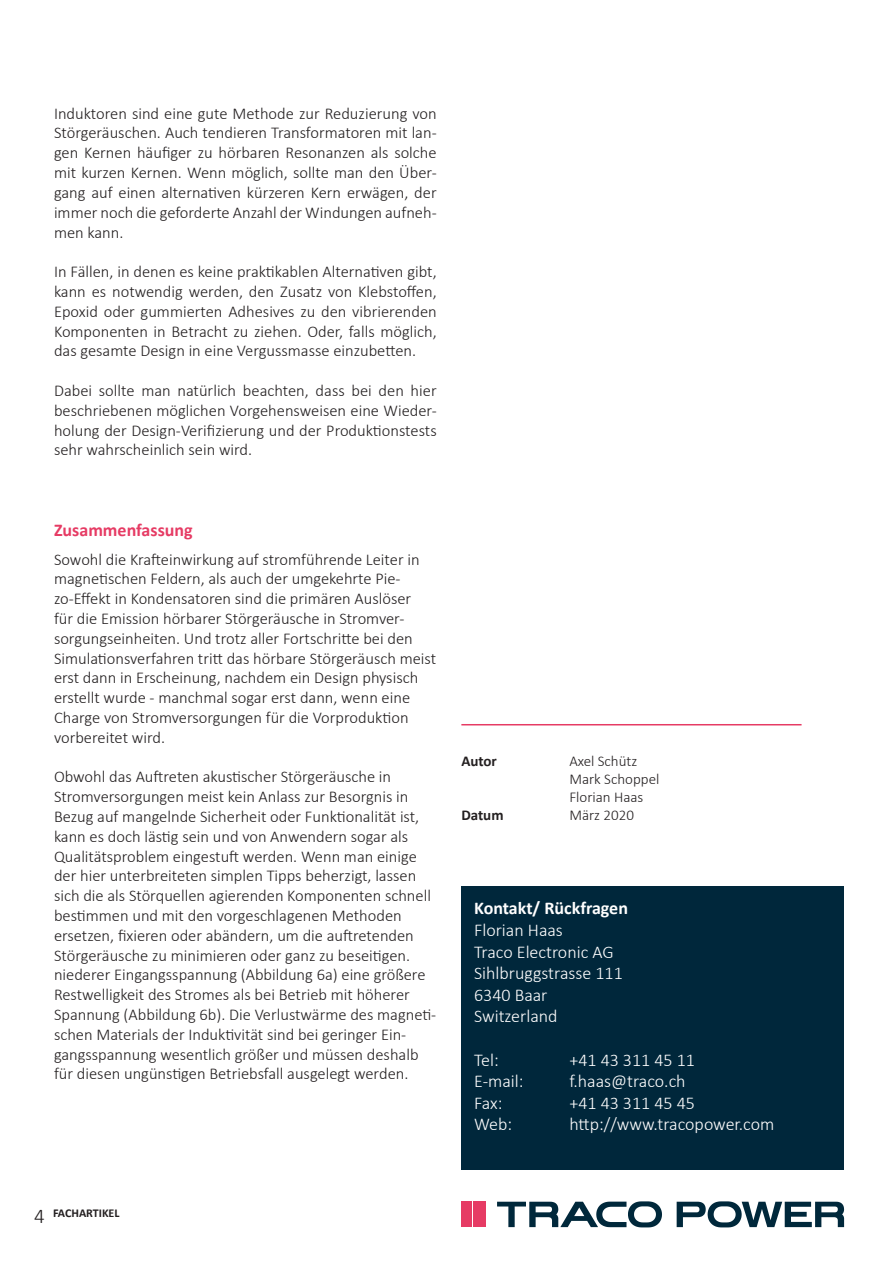
<style>
.page{position:relative;width:893px;height:1263px;background:#fff}
.page>*{position:absolute;margin:0;border:0;box-sizing:border-box;transform-origin:0 0}
.t1{font:300 21px "Calibri";color:#231f20}
.t2{font:300 18px "Calibri";color:#fff}
.t3{font:700 18px "Calibri";color:#fff}
.t4{font:700 18px "Calibri";color:#e63b64}
.t5{font:300 16.5px/19.8px "Calibri";color:#231f20;text-align:justify}
.t6{font:300 15px "Calibri";color:#231f20}
.t7{font:700 15px "Calibri";color:#231f20}
.t8{font:700 12px "Calibri";color:#231f20}
</style>
<div class="page">
<hr style="left:461px;top:724px;width:340px;height:1px;background:#e63b64">
<div style="left:461px;top:886px;width:383px;height:283px;background:#00273b"></div>
<svg style="left:497px;top:1201px;width:165px;height:26px"></svg>
<svg style="left:677px;top:1201px;width:167px;height:26px"></svg>
<div style="left:461px;top:1202px;width:11px;height:25px;background:#e63b64"></div>
<div style="left:476px;top:1202px;width:10px;height:25px;background:#e63b64"></div>
<svg style="left:473px;top:1202px;width:1px;height:25px"></svg>
<p class="t5" style="left:54px;top:103px;width:384px">Induktoren sind eine gute Methode zur Reduzierung von Störgeräuschen. Auch tendieren Transformatoren mit lan&shy;gen Kernen häufiger zu hörbaren Resonanzen als solche mit kurzen Kernen. Wenn möglich, sollte man den Über&shy;gang auf einen alternativen kürzeren Kern erwägen, der immer noch die geforderte Anzahl der Windungen aufneh&shy;men kann.</p>
<p class="t5" style="left:54px;top:261px;width:384px">In Fällen, in denen es keine praktikablen Alternativen gibt, kann es notwendig werden, den Zusatz von Klebstoffen, Epoxid oder gummierten Adhesives zu den vibrierenden Komponenten in Betracht zu ziehen. Oder, falls möglich, das gesamte Design in eine Vergussmasse einzubetten.</p>
<p class="t5" style="left:54px;top:380px;width:384px">Dabei sollte man natürlich beachten, dass bei den hier beschriebenen möglichen Vorgehensweisen eine Wieder&shy;holung der Design-Verifizierung und der Produktionstests sehr wahrscheinlich sein wird.</p>
<p class="t4" style="left:54px;top:518px;width:140px">Zusammenfassung</p>
<p class="t5" style="left:54px;top:548px;width:384px;text-align:left">Sowohl die Krafteinwirkung auf stromführende Leiter in magnetischen Feldern, als auch der umgekehrte Pie&shy;zo-Effekt in Kondensatoren sind die primären Auslöser<br>für die Emission hörbarer Störgeräusche in Stromver&shy;sorgungseinheiten. Und trotz aller Fortschritte bei den Simulationsverfahren tritt das hörbare Störgeräusch meist erst dann in Erscheinung, nachdem ein Design physisch erstellt wurde - manchmal sogar erst dann, wenn eine Charge von Stromversorgungen für die Vorproduktion vorbereitet wird.</p>
<p class="t5" style="left:54px;top:766px;width:378px;text-align:left">Obwohl das Auftreten akustischer Störgeräusche in Stromversorgungen meist kein Anlass zur Besorgnis in Bezug auf mangelnde Sicherheit oder Funktionalität ist, kann es doch lästig sein und von Anwendern sogar als Qualitätsproblem eingestuft werden. Wenn man einige der hier unterbreiteten simplen Tipps beherzigt, lassen sich die als Störquellen agierenden Komponenten schnell bestimmen und mit den vorgeschlagenen Methoden ersetzen, fixieren oder abändern, um die auftretenden Störgeräusche zu minimieren oder ganz zu beseitigen.</p>
<p class="t5" style="left:54px;top:964px;width:384px;text-align:left">niederer Eingangsspannung (Abbildung 6a) eine größere Restwelligkeit des Stromes als bei Betrieb mit höherer Spannung (Abbildung 6b). Die Verlustwärme des magneti&shy;schen Materials der Induktivität sind bei geringer Ein&shy;gangsspannung wesentlich größer und müssen deshalb für diesen ungünstigen Betriebsfall ausgelegt werden.</p>
<p class="t7" style="left:461px;top:752px;width:37px">Autor</p>
<p class="t6" style="left:569px;top:752px;width:70px">Axel Schütz</p>
<p class="t6" style="left:569px;top:770px;width:92px">Mark Schoppel</p>
<p class="t6" style="left:569px;top:788px;width:75px">Florian Haas</p>
<p class="t7" style="left:461px;top:806px;width:44px">Datum</p>
<p class="t6" style="left:569px;top:806px;width:66px">März 2020</p>
<p class="t3" style="left:474px;top:897px;width:155px">Kontakt/ Rückfragen</p>
<p class="t2" style="left:474px;top:919px;width:90px">Florian Haas</p>
<p class="t2" style="left:474px;top:940px;width:141px">Traco Electronic AG</p>
<p class="t2" style="left:474px;top:962px;width:150px">Sihlbruggstrasse 111</p>
<p class="t2" style="left:474px;top:983px;width:75px">6340 Baar</p>
<p class="t2" style="left:474px;top:1005px;width:85px">Switzerland</p>
<p class="t2" style="left:474px;top:1048px;width:26px">Tel:</p>
<p class="t2" style="left:569px;top:1048px;width:127px">+41 43 311 45 11</p>
<p class="t2" style="left:474px;top:1070px;width:51px">E-mail:</p>
<p class="t2" style="left:569px;top:1070px;width:118px">f.haas@traco.ch</p>
<p class="t2" style="left:474px;top:1091px;width:30px">Fax:</p>
<p class="t2" style="left:569px;top:1091px;width:127px">+41 43 311 45 45</p>
<p class="t2" style="left:474px;top:1113px;width:40px">Web:</p>
<p class="t2" style="left:569px;top:1113px;width:206px">http://www.tracopower.com</p>
<p class="t1" style="left:34px;top:1203px;width:12px">4</p>
<p class="t8" style="left:53px;top:1205px;width:68px">FACHARTIKEL</p>
</div>
